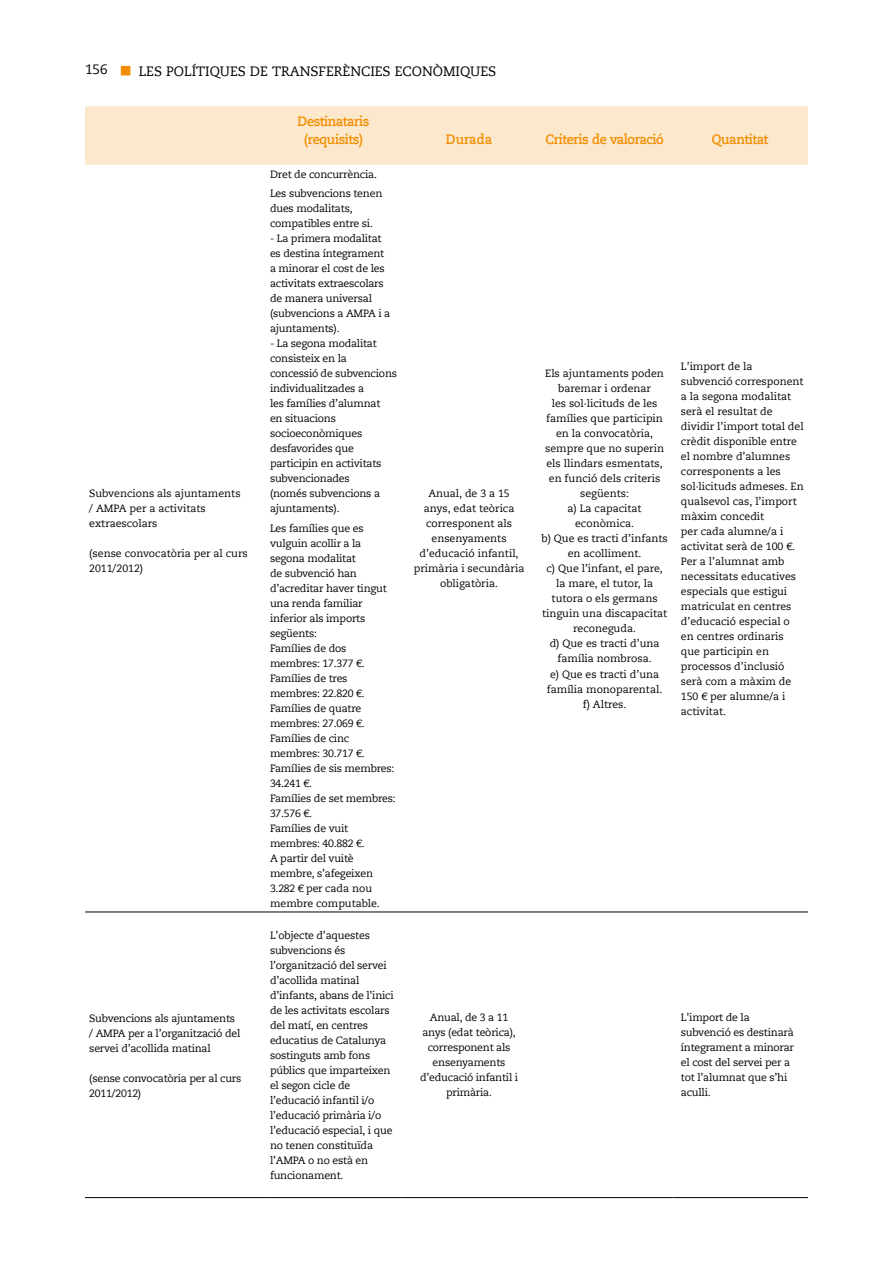
<style>
.page{position:relative;width:893px;height:1263px;background:#fff}
.page>*{position:absolute;margin:0;border:0;box-sizing:border-box;transform-origin:0 0}
.t1{font:700 13.5px/18px "Caecilia LT";letter-spacing:-.03em;color:#f18e00;text-align:center;scale:.94 1}
.t2{font:13.5px "Caecilia LT";color:#000}
.t3{font:10.5px/15px "Caecilia LT";letter-spacing:-.02em;color:#000}
.t4{font:10.5px/15px "Caecilia LT";color:#000}
</style>
<div class="page">
<div style="left:121px;top:66px;width:9px;height:9px;background:#f18e00"></div>
<div style="left:85px;top:106px;width:723px;height:59px;background:#fce8cc"></div>
<hr style="left:85px;top:912px;width:181px;height:1px;background:#000">
<hr style="left:266px;top:912px;width:135px;height:1px;background:#000">
<hr style="left:401px;top:912px;width:136px;height:1px;background:#000">
<hr style="left:537px;top:912px;width:135px;height:1px;background:#000">
<hr style="left:672px;top:912px;width:136px;height:1px;background:#000">
<hr style="left:85px;top:1197px;width:181px;height:1px;background:#000">
<hr style="left:266px;top:1197px;width:135px;height:1px;background:#000">
<hr style="left:401px;top:1197px;width:136px;height:1px;background:#000">
<hr style="left:537px;top:1197px;width:135px;height:1px;background:#000">
<hr style="left:672px;top:1197px;width:136px;height:1px;background:#000">
<p class="t2" style="left:85px;top:62px;width:24px">156</p>
<p class="t2" style="left:139px;top:64px;width:359px">LES POLÍTIQUES DE TRANSFERÈNCIES ECONÒMIQUES</p>
<p class="t1" style="left:298px;top:113px;width:78px">Destinataris (requisits)</p>
<p class="t1" style="left:446px;top:131px;width:51px">Durada</p>
<p class="t1" style="left:546px;top:131px;width:127px">Criteris de valoració</p>
<p class="t1" style="left:712px;top:131px;width:61px">Quantitat</p>
<p class="t4" style="left:89px;top:486px;width:153px">Subvencions als ajuntaments / AMPA per a activitats extraescolars</p>
<p class="t4" style="left:89px;top:546px;width:160px">(sense convocatòria per al curs<br>2011/2012)</p>
<p class="t3" style="left:89px;top:1011px;width:153px">Subvencions als ajuntaments / AMPA per a l’organització del servei d’acollida matinal</p>
<p class="t3" style="left:89px;top:1071px;width:154px">(sense convocatòria per al curs<br>2011/2012)</p>
<p class="t3" style="left:270px;top:165px;width:114px;line-height:19.2px">Dret de concurrència.<br>Les subvencions tenen</p>
<p class="t3" style="left:270px;top:201px;width:104px">dues modalitats, compatibles entre si.</p>
<p class="t3" style="left:270px;top:231px;width:122px">- La primera modalitat es destina íntegrament a minorar el cost de les activitats extraescolars de manera universal (subvencions a AMPA i a ajuntaments).</p>
<p class="t3" style="left:270px;top:336px;width:129px">- La segona modalitat consisteix en la concessió de subvencions individualitzades a<br>les famílies d’alumnat<br>en situacions socioeconòmiques desfavorides que participin en activitats subvencionades<br>(només subvencions a ajuntaments).</p>
<p class="t3" style="left:270px;top:521px;width:127px">Les famílies que es vulguin acollir a la segona modalitat<br>de subvenció han d’acreditar haver tingut una renda familiar inferior als imports següents:<br>Famílies de dos membres: 17.377 €.<br>Famílies de tres membres: 22.820 €.<br>Famílies de quatre membres: 27.069 €.<br>Famílies de cinc membres: 30.717 €.<br>Famílies de sis membres:<br>34.241 €.<br>Famílies de set membres:<br>37.576 €.<br>Famílies de vuit membres: 40.882 €.<br>A partir del vuitè membre, s’afegeixen<br>3.282 € per cada nou membre computable.</p>
<p class="t3" style="left:270px;top:928px;width:125px">L’objecte d’aquestes subvencions és l’organització del servei d’acollida matinal d’infants, abans de l’inici de les activitats escolars del matí, en centres educatius de Catalunya sostinguts amb fons públics que imparteixen el segon cicle de l’educació infantil i/o l’educació primària i/o l’educació especial, i que no tenen constituïda l’AMPA o no està en funcionament.</p>
<p class="t4" style="left:414px;top:486px;width:112px;text-align:center">Anual, de 3 a 15 anys, edat teòrica corresponent als ensenyaments d’educació infantil, primària i secundària obligatòria.</p>
<p class="t4" style="left:541px;top:366px;width:128px;text-align:center">Els ajuntaments poden baremar i ordenar<br>les sol·licituds de les famílies que participin en la convocatòria, sempre que no superin els llindars esmentats, en funció dels criteris següents:<br>a) La capacitat econòmica.<br>b) Que es tracti d’infants en acolliment.<br>c) Que l’infant, el pare, la mare, el tutor, la tutora o els germans tinguin una discapacitat reconeguda.<br>d) Que es tracti d’una família nombrosa.<br>e) Que es tracti d’una família monoparental.<br>f) Altres.</p>
<p class="t4" style="left:681px;top:359px;width:124px">L’import de la subvenció corresponent a la segona modalitat serà el resultat de dividir l’import total del crèdit disponible entre el nombre d’alumnes corresponents a les sol·licituds admeses. En qualsevol cas, l’import màxim concedit<br>per cada alumne/a i activitat serà de 100 €.<br>Per a l’alumnat amb necessitats educatives especials que estigui matriculat en centres d’educació especial o en centres ordinaris que participin en processos d’inclusió serà com a màxim de<br>150 € per alumne/a i activitat.</p>
<p class="t3" style="left:420px;top:1010px;width:100px;text-align:center">Anual, de 3 a 11 anys (edat teòrica), corresponent als ensenyaments d’educació infantil i primària.</p>
<p class="t3" style="left:681px;top:1010px;width:115px">L’import de la subvenció es destinarà íntegrament a minorar el cost del servei per a tot l’alumnat que s’hi aculli.</p>
</div>
